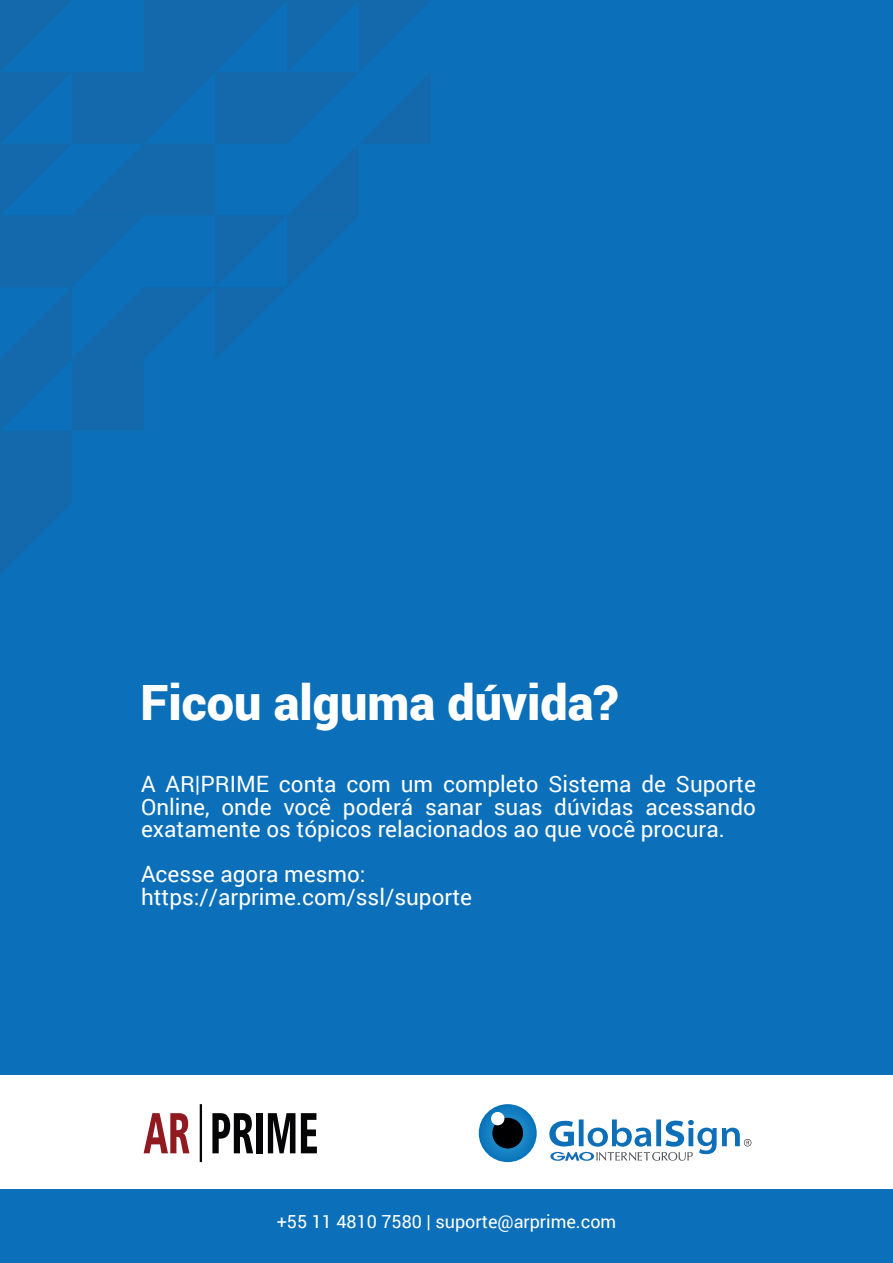
<style>
.page{position:relative;width:893px;height:1263px;background:#0b70b9}
.page>*{position:absolute;margin:0;border:0;box-sizing:border-box;transform-origin:0 0}
.t1{font:900 48.75px "Roboto";color:#fff}
.t2{font:22.5px/22.5px "Roboto";color:#fff;text-align:justify}
.t3{font:18px "Roboto";color:#fff}
</style>
<div class="page">
<div style="left:0;top:1075px;width:893px;height:113px;background:#fff"></div>
<svg style="left:549px;top:1119px;width:202px;height:42px"></svg>
<svg style="left:479px;top:1104px;width:58px;height:58px"></svg>
<div style="left:492px;top:1118px;width:31px;height:30px;background:#000003;border-radius:50%"></div>
<div style="left:491px;top:1112px;width:13px;height:13px;background:#fff;border-radius:50%"></div>
<hr style="left:200px;top:1104px;width:2px;height:58px;background:#050507">
<div style="left:256px;top:1113px;width:6px;height:40px;background:#050507"></div>
<svg style="left:268px;top:1113px;width:27px;height:40px"></svg>
<svg style="left:301px;top:1113px;width:16px;height:40px"></svg>
<svg style="left:144px;top:1113px;width:45px;height:40px"></svg>
<svg style="left:212px;top:1113px;width:41px;height:40px"></svg>
<svg style="left:0;top:0;width:431px;height:574px"></svg>
<h1 class="t1" style="left:141px;top:668px;width:479px">Ficou alguma dúvida?</h1>
<p class="t2" style="left:141px;top:772px;width:616px">A AR|PRIME conta com um completo Sistema de Suporte Online, onde você poderá sanar suas dúvidas acessando exatamente os tópicos relacionados ao que você procura.</p>
<p class="t2" style="left:141px;top:862px;width:333px">Acesse agora mesmo: https://arprime.com/ssl/suporte</p>
<p class="t3" style="left:277px;top:1208px;width:341px">+55 11 4810 7580 | suporte@arprime.com</p>
</div>
